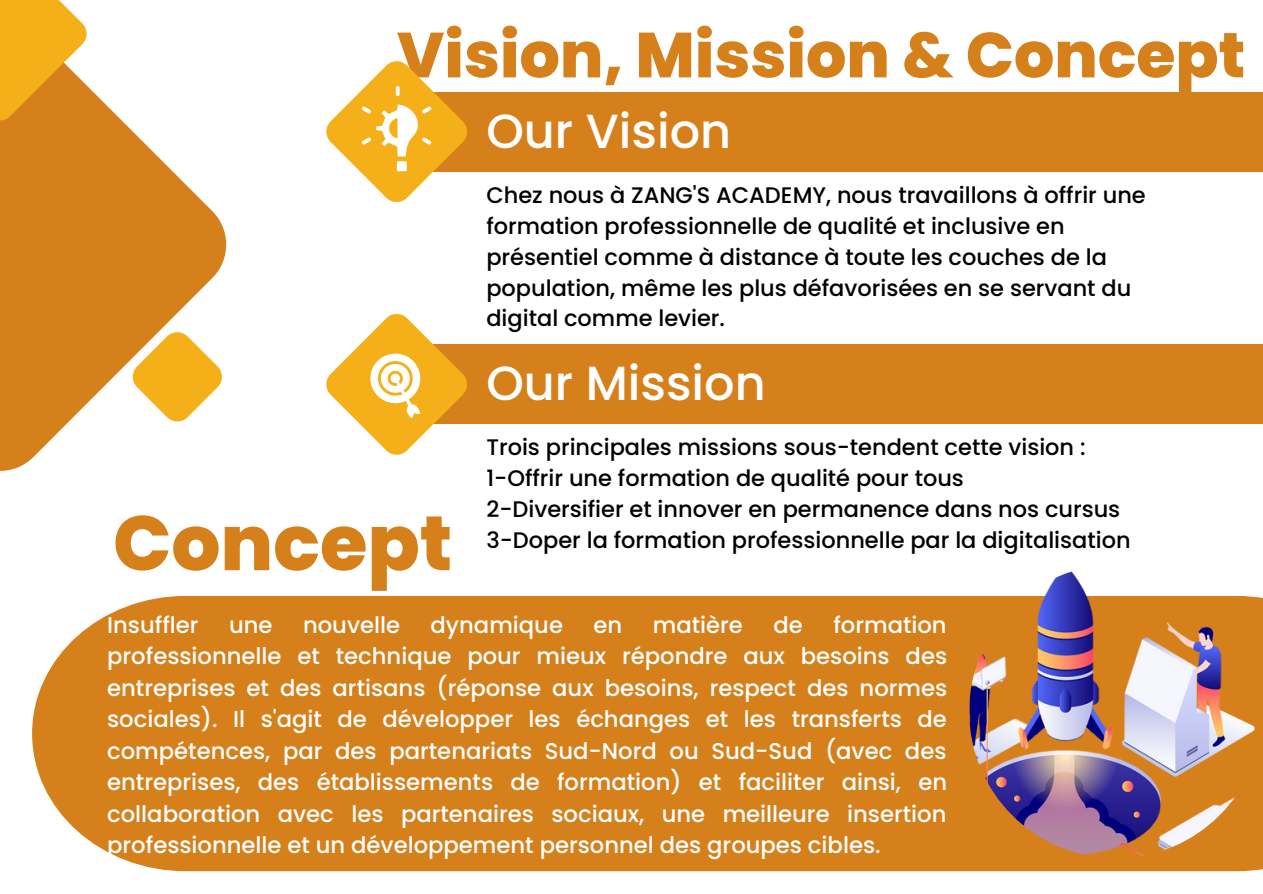
<style>
.page{position:relative;width:1263px;height:894px;background:#fff}
.page>*{position:absolute;margin:0;border:0;box-sizing:border-box;transform-origin:0 0}
.t1{font:800 77.1px "Poppins";color:#d6801c}
.t2{font:800 63.45px "Poppins";color:#d6801c}
.t3{font:500 47.85px "Poppins";color:#fff}
.t4{font:500 22.65px/31.5px "Poppins";color:#fff;text-align:justify}
.t5{font:500 22.5px/30.9px "Poppins";color:#000}
</style>
<div class="page">
<svg style="left:0;top:86px;width:227px;height:385px;fill:#d6801c"></svg>
<svg style="left:0;top:0;width:87px;height:120px;background:#edaa2e"></svg>
<svg style="left:131px;top:331px;width:92px;height:91px"></svg>
<div style="left:397px;top:92px;width:866px;height:79px;background:#d6801c"></div>
<div style="left:397px;top:345px;width:866px;height:78px;background:#d6801c"></div>
<svg style="left:326px;top:61px;width:141px;height:141px"></svg>
<svg style="left:326px;top:314px;width:141px;height:140px"></svg>
<div style="left:32px;top:596px;width:1231px;height:275px;background:#d6801c"></div>
<img style="left:969px;top:564px;width:293px;height:294px;border-radius:50%">
<p class="t2" style="left:397px;top:11px;width:850px">Vision, Mission &amp; Concept</p>
<p class="t3" style="left:486px;top:97px;width:246px">Our Vision</p>
<p class="t5" style="left:486px;top:179px;width:661px">Chez nous à ZANG'S ACADEMY, nous travaillons à offrir une formation professionnelle de qualité et inclusive en présentiel comme à distance à toute les couches de la population, même les plus défavorisées en se servant du digital comme levier.</p>
<p class="t1" style="left:113px;top:489px;width:341px">Concept</p>
<p class="t3" style="left:486px;top:350px;width:281px">Our Mission</p>
<p class="t5" style="left:486px;top:432px;width:601px">Trois principales missions sous-tendent cette vision :</p>
<p class="t5" style="left:486px;top:463px;width:479px">1-Offrir une formation de qualité pour tous</p>
<p class="t5" style="left:486px;top:494px;width:635px">2-Diversifier et innover en permanence dans nos cursus</p>
<p class="t5" style="left:486px;top:524px;width:646px">3-Doper la formation professionnelle par la digitalisation</p>
<p class="t4" style="left:107px;top:609px;width:93px">Insuffler</p>
<p class="t4" style="left:229px;top:609px;width:45px">une</p>
<p class="t4" style="left:303px;top:609px;width:99px">nouvelle</p>
<p class="t4" style="left:431px;top:609px;width:134px">dynamique</p>
<p class="t4" style="left:593px;top:609px;width:30px">en</p>
<p class="t4" style="left:653px;top:609px;width:92px">matière</p>
<p class="t4" style="left:773px;top:609px;width:31px">de</p>
<p class="t4" style="left:107px;top:609px;width:842px;text-indent:726px">formation professionnelle et technique pour mieux répondre aux besoins des entreprises et des artisans (réponse aux besoins, respect des normes sociales). Il s'agit de développer les échanges et les transferts de compétences, par des partenariats Sud-Nord ou Sud-Sud (avec des entreprises, des établissements de formation) et faciliter ainsi, en collaboration avec les partenaires sociaux, une meilleure insertion professionnelle et un développement personnel des groupes cibles.</p>
</div>
